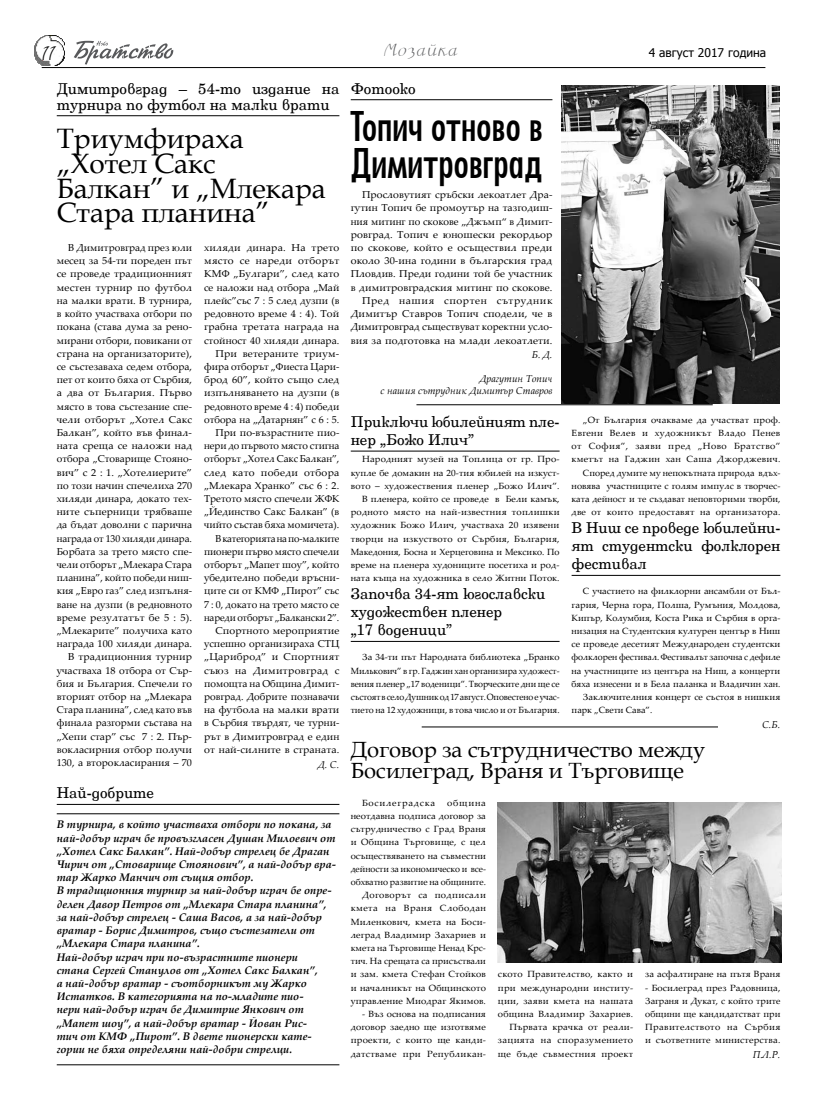
<style>
.page{position:relative;width:823px;height:1106px;background:#fff}
.page>*{position:absolute;margin:0;border:0;box-sizing:border-box;transform-origin:0 0}
.t1{font:40px/36.4px "German Condensed";color:#000}
.t2{font:28px/24.6px "Book Antiqua";color:#000}
.t3{font:22px/21.1px "Book Antiqua";color:#000}
.t4{font:italic 21px "Free Hand Cyr";color:#000}
.t5{font:italic 17px "Free Hand Cyr";color:#58595b}
.t6{font:15px/18px "New Saturion Modern Cyr";color:#000}
.t7{font:12px "Tahoma";color:#000}
.t8{font:italic 700 11px/13.2px "Palatino Linotype";color:#000}
.t9{font:10px/13.2px "Palatino Linotype";letter-spacing:.005em;color:#000;text-align:right}
.t10{font:10px/13.2px "Palatino Linotype";letter-spacing:.005em;color:#000;text-align:right;scale:1.04 1}
.t11{font:italic 10px/12px "Palatino Linotype";color:#000;text-align:right}
.t12{font:9px/13.2px "Palatino Linotype";letter-spacing:.005em;color:#000;text-align:right;scale:1.04 1}
.t13{font:9px/13.2px "Palatino Linotype";letter-spacing:.005em;color:#000;text-align:justify}
.t14{font:9px "Palatino Linotype";letter-spacing:.08em;color:#000;scale:1.04 1}
</style>
<div class="page">
<hr style="left:42px;top:67px;width:723px;height:1px;background:#000">
<svg style="left:74px;top:41px;width:99px;height:24px"></svg>
<img style="left:34px;top:36px;width:30px;height:30px">
<hr style="left:57px;top:115px;width:282px;height:1px;background:#000">
<hr style="left:57px;top:804px;width:282px;height:1px;background:#000">
<hr style="left:57px;top:813px;width:282px;height:1px;background:#000">
<hr style="left:57px;top:1064px;width:282px;height:1px;background:#000">
<hr style="left:350px;top:99px;width:202px;height:1px;background:#000">
<img style="left:561px;top:85px;width:218px;height:318px">
<hr style="left:350px;top:450px;width:209px;height:1px;background:#000">
<hr style="left:350px;top:641px;width:209px;height:1px;background:#000">
<hr style="left:571px;top:575px;width:209px;height:1px;background:#000">
<hr style="left:421px;top:726px;width:296px;height:1px;background:#000">
<hr style="left:416px;top:404px;width:296px;height:1px;background:#000">
<img style="left:497px;top:802px;width:283px;height:160px">
<h3 class="t4" style="left:39px;top:41px;width:14px">11</h3>
<h3 class="t5" style="left:382px;top:41px;width:76px">Мозайка</h3>
<p class="t7" style="left:648px;top:45px;width:119px">4 август 2017 година</p>
<h3 class="t6" style="left:57px;top:80px;width:284px;line-height:16px">Димитровград – 54-то издание на турнира по футбол на малки врати</h3>
<h2 class="t2" style="left:57px;top:126px;width:270px">Триумфираха „Хотел Сакс<br>Балкан” и „Млекара<br>Стара планина”</h2>
<h3 class="t6" style="left:350px;top:79px;width:66px">Фотооко</h3>
<h1 class="t1" style="left:350px;top:109px;width:193px">Топич отново в<br>Димитровград</h1>
<p class="t9" style="left:350px;top:188px;width:203px">Прословутият сръбски лекоатлет Дра&shy;гутин Топич бе промоутър на тазгодиш&shy;ния митинг по скокове „Джъмп“ в Димит&shy;ровград. Топич е юношески рекордьор по скокове, който е осъществил преди около 30-ина години в българския град Пловдив. Преди години той бе участник в димитровградския митинг по скокове.<br>Пред нашия спортен сътрудник Димитър Ставров Топич сподели, че в Димитровград съществуват коректни усло&shy;вия за подготовка на млади лекоатлети.</p>
<p class="t11" style="left:531px;top:348px;width:22px">Б. Д.</p>
<p class="t11" style="left:380px;top:372px;width:173px">Драгутин Топич<br>с нашия сътрудник Димитър Ставров</p>
<h3 class="t6" style="left:350px;top:412px;width:210px">Приключи юбилейният пле&shy;нер „Божо Илич”</h3>
<p class="t12" style="left:350px;top:452px;width:202px">Народният музей на Топлица от гр. Про&shy;купле бе домакин на 20-тия юбилей на изкуст&shy;вото – художествения пленер „Божо Илич”.<br>В пленера, който се проведе в Бели камък, родното място на най-известния топлишки художник Божо Илич, участваха 20 изявени творци на изкуството от Сърбия, България, Македония, Босна и Херцеговина и Мексико. По време на пленера худониците посетиха и род&shy;ната къща на художника в село Житни Поток.</p>
<h3 class="t6" style="left:350px;top:584px;width:196px">Започва 34-ят югославски художествен пленер<br>„17 воденици”</h3>
<p class="t13" style="left:350px;top:650px;width:210px;text-indent:11px">За 34-ти път Народната библиотека „Бранко Милькович” в гр. Гаджин хан организира художест&shy;вения пленер „17 воденици”. Творческите дни ще се състоят в село Душник од 17 август. Оповестено е учас&shy;тието на 12 художници, в това число и от България.</p>
<p class="t9" style="left:57px;top:241px;width:137px">В Димитровград през юли месец за 54-ти пореден път се проведе традиционният местен турнир по футбол на малки врати. В турнира, в който участваха отбори по покана (става дума за рено&shy;мирани отбори, повикани от страна на организаторите), се състезаваха седем отбора, пет от които бяха от Сърбия, а два от България. Първо място в това състезание спе&shy;чели отборът „Хотел Сакс<br>Балкан”, който във финал&shy;ната среща се наложи над отбора „Стоварище Стояно&shy;вич” с 2 : 1. „Хотелиерите” по този начин спечелиха 270 хиляди динара, докато тех&shy;ните съперници трябваше да бъдат доволни с парична награда от 130 хиляди динара.<br>Борбата за трето място спе&shy;чели отборът „Млекара Стара планина”, който победи ниш&shy;кия „Евро газ” след изпълня&shy;ване на дузпи (в редновното време резултатът бе 5 : 5). „Млекарите” получиха като награда 100 хиляди динара.<br>В традиционния турнир участваха 18 отбора от Сър&shy;бия и България. Спечели го вторият отбор на „Млекара<br>Стара планина”, след като във финала разгорми състава на „Хепи стар” със 7 : 2. Пър&shy;вокласирния отбор получи<br>130, а второкласирания – 70</p>
<p class="t10" style="left:204px;top:241px;width:132px">хиляди динара. На трето място се нареди отборът<br>КМФ „Булгари”, след като се наложи над отбора „Май плейс”със 7 : 5 след дузпи (в редовното време 4 : 4). Той грабна третата награда на стойност 40 хиляди динара.<br>При ветераните триум&shy;фира отборът „Фиеста Цари&shy;брод 60”, който също след изпълняването на дузпи (в редовното време 4 : 4) победи отбора на „Датарнян” с 6 : 5.<br>При по-възрастните пио&shy;нери до първото място стигна отборът „Хотел Сакс Балкан”, след като победи отбора „Млекара Хранко” със 6 : 2.<br>Третото място спечели ЖФК „Йединство Сакс Балкан” (в чийто състав бяха момичета).<br>В категорията на по-малките пионери първо място спечели отборът „Мапет шоу”, който убедително победи връсни&shy;ците си от КМФ „Пирот” със<br>7 : 0, докато на трето място се нареди отборът „Балкански 2”.<br>Спортното мероприятие успешно организираха СТЦ „Цариброд” и Спортният съюз на Димитровград с помощта на Община Димит&shy;ровград. Добрите познавачи на футбола на малки врати в Сърбия твърдят, че турни&shy;рът в Димитровград е един от най-силните в страната.</p>
<p class="t12" style="left:571px;top:413px;width:202px">„От България очакваме да участват проф.<br>Евгени Велев и художникът Владо Пенев от София”, заяви пред „Ново Братство” кметът на Гаджин хан Саша Джорджевич.<br>Според думите му непокътната природа вдъх&shy;новява участниците с голям импулс в творчес&shy;ката дейност и те създават неповторими творби, две от които предоставят на организатора.</p>
<h3 class="t6" style="left:571px;top:518px;width:210px;text-align:justify">В Ниш се проведе юбилейни&shy;ят студентски фолклорен фестивал</h3>
<p class="t13" style="left:582px;top:584px;width:199px">С участието на филклорни ансамбли от Бъл-</p>
<p class="t13" style="left:571px;top:597px;width:210px">гария, Черна гора, Полша, Румъния, Молдова,</p>
<p class="t13" style="left:571px;top:611px;width:210px">Кипър, Колумбия, Коста Рика и Сърбия в орга-</p>
<p class="t13" style="left:571px;top:624px;width:210px">низация на Студентския културен център в Ниш</p>
<p class="t13" style="left:571px;top:637px;width:210px">се проведе десетият Межуднароден студентски</p>
<p class="t13" style="left:571px;top:650px;width:210px">фолклорен фестивал. Фестивалът започна с дефиле</p>
<p class="t13" style="left:571px;top:663px;width:210px">на участниците из центъра на Ниш, а концерти</p>
<p class="t13" style="left:571px;top:677px;width:210px">бяха изнесени и в Бела паланка и Владичин хан.</p>
<p class="t13" style="left:582px;top:690px;width:199px">Заключителния концерт се състоя в нишкия</p>
<p class="t13" style="left:571px;top:703px;width:82px">парк „Свети Сава”.</p>
<p class="t11" style="left:761px;top:718px;width:20px">С.Б.</p>
<h3 class="t3" style="left:350px;top:738px;width:356px">Договор за сътрудничество между<br>Босилеград, Враня и Търговище</h3>
<p class="t14" style="left:362px;top:796px;width:72px">Босилеградска</p>
<p class="t11" style="left:318px;top:758px;width:23px">Д. С.</p>
<h3 class="t6" style="left:57px;top:783px;width:99px">Най-добрите</h3>
<p class="t8" style="left:57px;top:817px;width:281px">В турнира, в който участваха отбори по покана, за най-добър играч бе провъзгласен Душан Милоевич от „Хотел Сакс Балкан”. Най-добър стрелец бе Драган Чирич от „Стоварище Стоянович”, а най-добър вра&shy;тар Жарко Манчич от същия отбор.<br>В традиционния турнир за най-добър играч бе опре&shy;делен Давор Петров от „Млекара Стара планина”, за най-добър стрелец - Саша Васов, а за най-добър вратар - Борис Димитров, също състезатели от „Млекара Стара планина”.<br>Най-добър играч при по-възрастните пионери<br>стана Сергей Станулов от „Хотел Сакс Балкан”,<br>а най-добър вратар - съотборникът му Жарко Истатков. В категорията на по-младите пио-<br>нери най-добър играч бе Димитрие Янкович от „Мапет шоу”, а най-добър вратар - Йован Рис-<br>тич от КМФ „Пирот”. В двете пионерски кате&shy;гории не бяха определяни най-добри стрелци.</p>
<p class="t12" style="left:350px;top:795px;width:131px">община<br>неотдавна подписа договор за сътрудничество с Град Враня и Община Търговище, с цел осъществяването на съвместни дейности за икономическо и все&shy;обхватно развитие на общините.<br>Договорът са подписали кмета на Враня Слободан<br>Миленкович, кмета на Боси&shy;леград Владимир Захариев и кмета на Търговище Ненад Крс&shy;тич. На срещата са присъствали и зам. кмета Стефан Стойков и началникът на Общинското управление Миодраг Якимов.</p>
<p class="t13" style="left:350px;top:1007px;width:137px;text-indent:11px">- Въз основа на подписания договор заедно ще изготвяме проекти, с които ще канди&shy;датстваме при Републикан-</p>
<p class="t12" style="left:497px;top:967px;width:131px">ското Правителство, както и при международни институ&shy;ции, заяви кмета на нашата община Владимир Захариев.<br>Първата крачка от реали&shy;зацията на споразумението ще бъде съвместния проект</p>
<p class="t13" style="left:644px;top:967px;width:137px">за асфалтиране на пътя Враня</p>
<p class="t12" style="left:644px;top:980px;width:131px;text-align:justify">- Босилеград през Радовница, Заграня и Дукат, с който трите общини ще кандидатстват при Правителството на Сърбия и съответните министерства.</p>
<p class="t11" style="left:752px;top:1048px;width:29px">П.Л.Р.</p>
</div>
